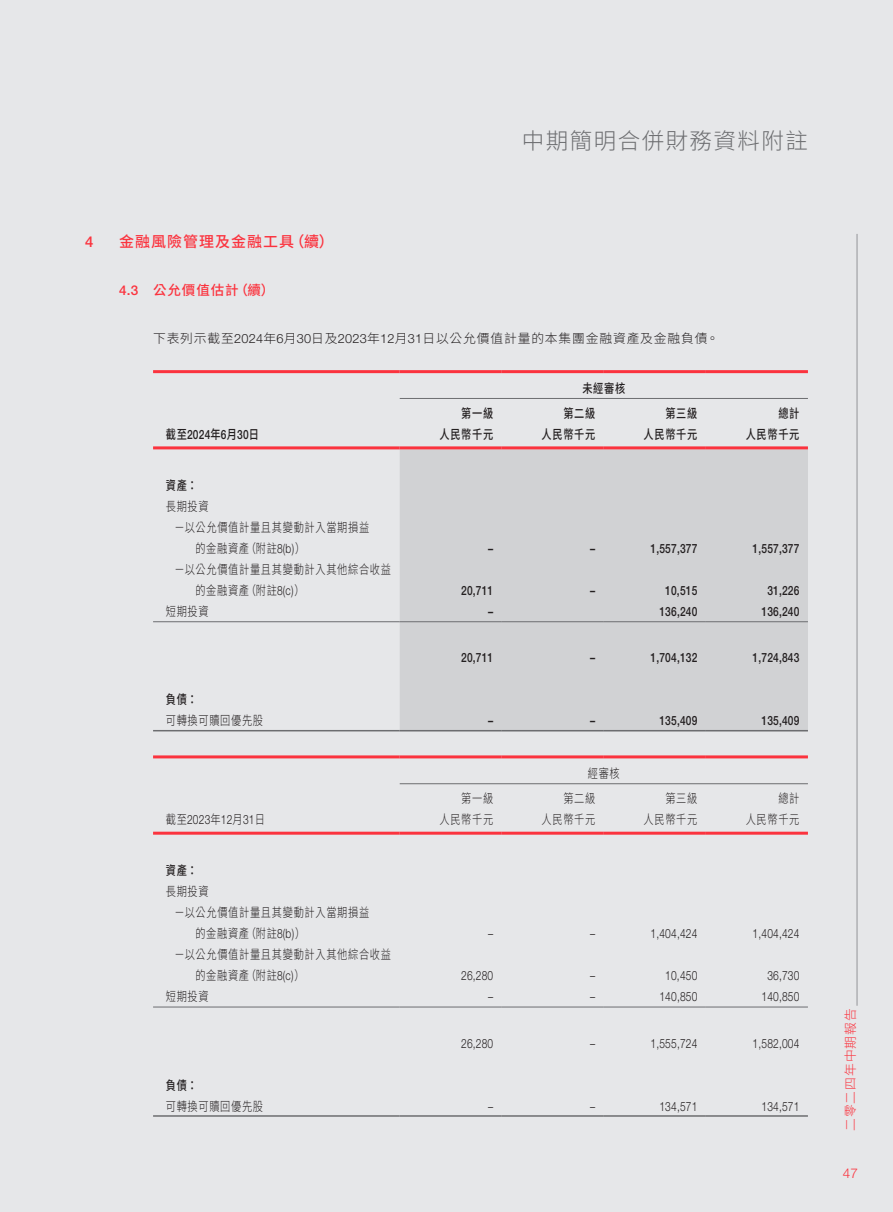
<style>
.page{position:relative;width:893px;height:1212px;background:#e6e7e9}
.page>*{position:absolute;margin:0;border:0;box-sizing:border-box;transform-origin:0 0}
.t1{font:300 22.5px "Source Han Sans TC";letter-spacing:.065em;color:#6c6d70}
.Heading_1{font:500 15px "Source Han Sans TC";letter-spacing:.07em;color:#fb333e}
.Heading_1-2{font:500 15px "Helvetica Neue LT Std";color:#fb333e}
.Heading_2{font:500 13.5px "Source Han Sans TC";letter-spacing:.07em;color:#fb333e}
.t2{font:300 13.5px "Helvetica Neue LT Std";color:#fb333e}
.Body_Text{font:300 12.75px/21px "Source Han Sans TC";letter-spacing:.07em;color:#231f20;scale:.8 1}
.Body_Text-2{font:300 12.75px "Helvetica Neue LT Std";letter-spacing:.02em;color:#231f20;scale:.8 1}
.Body_Text-3{font:500 12.75px "Helvetica Neue LT Std";letter-spacing:.02em;color:#231f20;scale:.8 1}
.Body_Text-4{font:300 12.75px "Source Han Sans TC";letter-spacing:.07em;color:#231f20}
.Body_Text-5{font:500 12.75px "Source Han Sans TC";letter-spacing:.07em;color:#231f20;scale:.8 1}
.t3{font:300 12.75px "Source Han Sans TC";letter-spacing:.075em;color:#fb333e}
.s1{font-family:"Helvetica Neue LT Std"}
.s2{font-family:"Source Han Sans TC"}
</style>
<div class="page">
<hr style="left:857px;top:234px;width:1px;height:772px;background:#939598">
<div style="left:400px;top:449px;width:408px;height:281px;background:#d1d2d4"></div>
<hr style="left:153px;top:370px;width:247px;height:3px;background:#fb333e">
<hr style="left:400px;top:370px;width:102px;height:3px;background:#fb333e">
<hr style="left:502px;top:370px;width:102px;height:3px;background:#fb333e">
<hr style="left:604px;top:370px;width:102px;height:3px;background:#fb333e">
<hr style="left:706px;top:370px;width:102px;height:3px;background:#fb333e">
<hr style="left:400px;top:398px;width:408px;height:1px;background:#6c6d70">
<hr style="left:153px;top:446px;width:247px;height:3px;background:#fb333e">
<hr style="left:400px;top:446px;width:102px;height:3px;background:#fb333e">
<hr style="left:502px;top:446px;width:102px;height:3px;background:#fb333e">
<hr style="left:604px;top:446px;width:102px;height:3px;background:#fb333e">
<hr style="left:706px;top:446px;width:102px;height:3px;background:#fb333e">
<hr style="left:153px;top:621px;width:247px;height:1px;background:#6c6d70">
<hr style="left:400px;top:621px;width:102px;height:1px;background:#6c6d70">
<hr style="left:502px;top:621px;width:102px;height:1px;background:#6c6d70">
<hr style="left:604px;top:621px;width:102px;height:1px;background:#6c6d70">
<hr style="left:706px;top:621px;width:102px;height:1px;background:#6c6d70">
<hr style="left:153px;top:730px;width:247px;height:1px;background:#6c6d70">
<hr style="left:400px;top:730px;width:102px;height:1px;background:#6c6d70">
<hr style="left:502px;top:730px;width:102px;height:1px;background:#6c6d70">
<hr style="left:604px;top:730px;width:102px;height:1px;background:#6c6d70">
<hr style="left:706px;top:730px;width:102px;height:1px;background:#6c6d70">
<hr style="left:153px;top:755px;width:247px;height:3px;background:#fb333e">
<hr style="left:400px;top:755px;width:102px;height:3px;background:#fb333e">
<hr style="left:502px;top:755px;width:102px;height:3px;background:#fb333e">
<hr style="left:604px;top:755px;width:102px;height:3px;background:#fb333e">
<hr style="left:706px;top:755px;width:102px;height:3px;background:#fb333e">
<hr style="left:400px;top:783px;width:408px;height:1px;background:#6c6d70">
<hr style="left:153px;top:832px;width:247px;height:3px;background:#fb333e">
<hr style="left:400px;top:832px;width:102px;height:3px;background:#fb333e">
<hr style="left:502px;top:832px;width:102px;height:3px;background:#fb333e">
<hr style="left:604px;top:832px;width:102px;height:3px;background:#fb333e">
<hr style="left:706px;top:832px;width:102px;height:3px;background:#fb333e">
<hr style="left:153px;top:1007px;width:247px;height:1px;background:#6c6d70">
<hr style="left:400px;top:1007px;width:102px;height:1px;background:#6c6d70">
<hr style="left:502px;top:1007px;width:102px;height:1px;background:#6c6d70">
<hr style="left:604px;top:1007px;width:102px;height:1px;background:#6c6d70">
<hr style="left:706px;top:1007px;width:102px;height:1px;background:#6c6d70">
<hr style="left:153px;top:1115px;width:247px;height:2px;background:#6c6d70">
<hr style="left:400px;top:1115px;width:102px;height:2px;background:#6c6d70">
<hr style="left:502px;top:1115px;width:102px;height:2px;background:#6c6d70">
<hr style="left:604px;top:1115px;width:102px;height:2px;background:#6c6d70">
<hr style="left:706px;top:1115px;width:102px;height:2px;background:#6c6d70">
<h1 class="t1" style="left:522px;top:128px;width:288px">中期簡明合併財務資料附註</h1>
<p class="Heading_1-2" style="left:85px;top:233px;width:10px">4</p>
<p class="Heading_1" style="left:119px;top:233px;width:216px">金融風險管理及金融工具（續）</p>
<p class="Heading_2" style="left:119px;top:283px;width:157px"><span class="s1">4.3</span> 公允價值估計（續）</p>
<p class="Body_Text-4" style="left:153px;top:331px;width:567px">下表列示截至<span class="s1">2024</span>年<span class="s1">6</span>月<span class="s1">30</span>日及<span class="s1">2023</span>年<span class="s1">12</span>月<span class="s1">31</span>日以公允價值計量的本集團金融資產及金融負債。</p>
<p class="Body_Text-5" style="left:582px;top:381px;width:55px">未經審核</p>
<p class="Body_Text-5" style="left:461px;top:406px;width:41px">第一級</p>
<p class="Body_Text-5" style="left:563px;top:406px;width:41px">第二級</p>
<p class="Body_Text-5" style="left:665px;top:406px;width:41px">第三級</p>
<p class="Body_Text-5" style="left:778px;top:406px;width:28px">總計</p>
<p class="Body_Text-3" style="left:166px;top:427px;width:118px"><span class="s2">截至</span>2024<span class="s2">年</span>6<span class="s2">月</span>30<span class="s2">日</span></p>
<p class="Body_Text-5" style="left:439px;top:427px;width:69px">人民幣千元</p>
<p class="Body_Text-5" style="left:542px;top:427px;width:69px">人民幣千元</p>
<p class="Body_Text-5" style="left:644px;top:427px;width:69px">人民幣千元</p>
<p class="Body_Text-5" style="left:746px;top:427px;width:69px">人民幣千元</p>
<p class="Body_Text-5" style="left:166px;top:478px;width:41px">資產：</p>
<p class="Body_Text" style="left:166px;top:496px;width:55px">長期投資</p>
<p class="Body_Text" style="left:185px;top:517px;width:232px;text-indent:-11px">－以公允價值計量且其變動計入當期損益　的金融資產（附註<span class="s1">8(b)</span>）</p>
<p class="Body_Text-3" style="left:488px;top:541px;width:8px">–</p>
<p class="Body_Text-3" style="left:590px;top:541px;width:8px">–</p>
<p class="Body_Text-3" style="left:651px;top:541px;width:60px">1,557,377</p>
<p class="Body_Text-3" style="left:753px;top:541px;width:60px">1,557,377</p>
<p class="Body_Text" style="left:185px;top:559px;width:259px;text-indent:-11px">－以公允價值計量且其變動計入其他綜合收益　的金融資產（附註<span class="s1">8(c)</span>）</p>
<p class="Body_Text-3" style="left:461px;top:583px;width:42px">20,711</p>
<p class="Body_Text-3" style="left:590px;top:583px;width:8px">–</p>
<p class="Body_Text-3" style="left:665px;top:583px;width:42px">10,515</p>
<p class="Body_Text-3" style="left:767px;top:583px;width:42px">31,226</p>
<p class="Body_Text" style="left:166px;top:601px;width:55px">短期投資</p>
<p class="Body_Text-3" style="left:488px;top:604px;width:8px">–</p>
<p class="Body_Text-3" style="left:659px;top:604px;width:49px">136,240</p>
<p class="Body_Text-3" style="left:761px;top:604px;width:49px">136,240</p>
<p class="Body_Text-3" style="left:461px;top:650px;width:42px">20,711</p>
<p class="Body_Text-3" style="left:590px;top:650px;width:8px">–</p>
<p class="Body_Text-3" style="left:651px;top:650px;width:60px">1,704,132</p>
<p class="Body_Text-3" style="left:753px;top:650px;width:60px">1,724,843</p>
<p class="Body_Text-5" style="left:166px;top:692px;width:41px">負債：</p>
<p class="Body_Text" style="left:166px;top:710px;width:123px">可轉換可贖回優先股</p>
<p class="Body_Text-3" style="left:488px;top:713px;width:8px">–</p>
<p class="Body_Text-3" style="left:590px;top:713px;width:8px">–</p>
<p class="Body_Text-3" style="left:659px;top:713px;width:49px">135,409</p>
<p class="Body_Text-3" style="left:761px;top:713px;width:49px">135,409</p>
<p class="Body_Text" style="left:588px;top:763px;width:41px">經審核</p>
<p class="Body_Text" style="left:461px;top:788px;width:41px">第一級</p>
<p class="Body_Text" style="left:563px;top:788px;width:41px">第二級</p>
<p class="Body_Text" style="left:665px;top:788px;width:41px">第三級</p>
<p class="Body_Text" style="left:778px;top:788px;width:28px">總計</p>
<p class="Body_Text-2" style="left:166px;top:812px;width:125px"><span class="s2">截至</span>2023<span class="s2">年</span>12<span class="s2">月</span>31<span class="s2">日</span></p>
<p class="Body_Text" style="left:439px;top:809px;width:69px">人民幣千元</p>
<p class="Body_Text" style="left:542px;top:809px;width:69px">人民幣千元</p>
<p class="Body_Text" style="left:644px;top:809px;width:69px">人民幣千元</p>
<p class="Body_Text" style="left:746px;top:809px;width:69px">人民幣千元</p>
<p class="Body_Text-5" style="left:166px;top:863px;width:41px">資產：</p>
<p class="Body_Text" style="left:166px;top:881px;width:55px">長期投資</p>
<p class="Body_Text" style="left:185px;top:902px;width:232px;text-indent:-11px">－以公允價值計量且其變動計入當期損益　的金融資產（附註<span class="s1">8(b)</span>）</p>
<p class="Body_Text-2" style="left:488px;top:926px;width:8px">–</p>
<p class="Body_Text-2" style="left:590px;top:926px;width:8px">–</p>
<p class="Body_Text-2" style="left:651px;top:926px;width:60px">1,404,424</p>
<p class="Body_Text-2" style="left:753px;top:926px;width:60px">1,404,424</p>
<p class="Body_Text" style="left:185px;top:944px;width:259px;text-indent:-11px">－以公允價值計量且其變動計入其他綜合收益　的金融資產（附註<span class="s1">8(c)</span>）</p>
<p class="Body_Text-2" style="left:461px;top:968px;width:42px">26,280</p>
<p class="Body_Text-2" style="left:590px;top:968px;width:8px">–</p>
<p class="Body_Text-2" style="left:665px;top:968px;width:42px">10,450</p>
<p class="Body_Text-2" style="left:767px;top:968px;width:42px">36,730</p>
<p class="Body_Text" style="left:166px;top:986px;width:55px">短期投資</p>
<p class="Body_Text-2" style="left:488px;top:989px;width:8px">–</p>
<p class="Body_Text-2" style="left:590px;top:989px;width:8px">–</p>
<p class="Body_Text-2" style="left:659px;top:989px;width:49px">140,850</p>
<p class="Body_Text-2" style="left:761px;top:989px;width:49px">140,850</p>
<p class="Body_Text-2" style="left:461px;top:1035px;width:42px">26,280</p>
<p class="Body_Text-2" style="left:590px;top:1035px;width:8px">–</p>
<p class="Body_Text-2" style="left:651px;top:1035px;width:60px">1,555,724</p>
<p class="Body_Text-2" style="left:753px;top:1035px;width:60px">1,582,004</p>
<p class="Body_Text-5" style="left:166px;top:1078px;width:41px">負債：</p>
<p class="Body_Text" style="left:166px;top:1096px;width:123px">可轉換可贖回優先股</p>
<p class="Body_Text-2" style="left:488px;top:1098px;width:8px">–</p>
<p class="Body_Text-2" style="left:590px;top:1098px;width:8px">–</p>
<p class="Body_Text-2" style="left:659px;top:1098px;width:49px">134,571</p>
<p class="Body_Text-2" style="left:761px;top:1098px;width:49px">134,571</p>
<p class="t3" style="left:843px;top:1131px;width:124px;rotate:-90deg">二零二四年中期報告</p>
<p class="t2" style="left:843px;top:1165px;width:17px">47</p>
</div>
